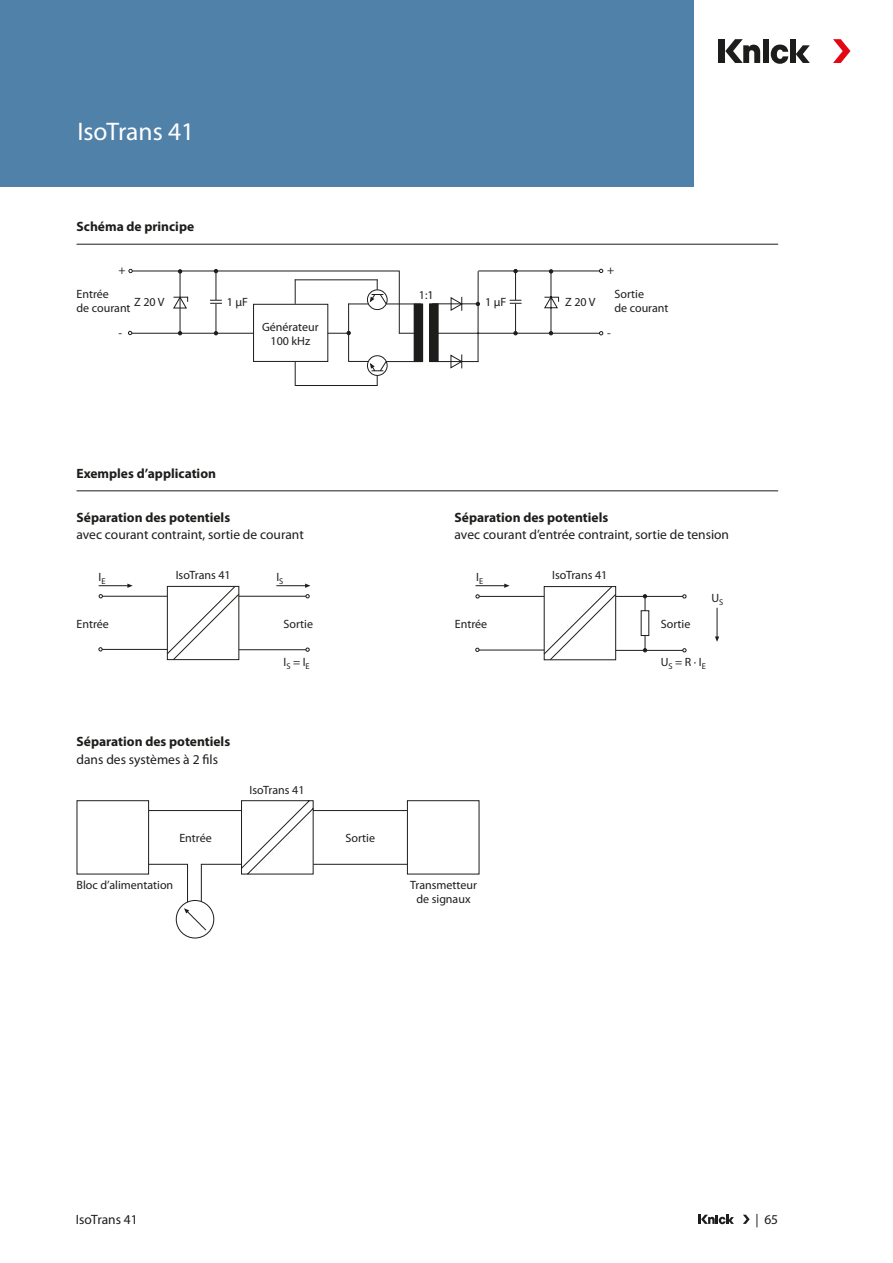
<style>
.page{position:relative;width:893px;height:1263px;background:#fff}
.page>*{position:absolute;margin:0;border:0;box-sizing:border-box;transform-origin:0 0}
.Headline{font:25.5px "Myriad Pro";color:#fff}
.Text{font:13.5px "Myriad Pro";color:#1d1d1b}
.Text-2{font:700 13.5px/17.2px "Myriad Pro";color:#1d1d1b}
.Tabelle_Headline{font:700 13.5px "Myriad Pro";color:#1d1d1b}
.Beschriftungen_MZ{font:12px/14.2px "Myriad Pro";color:#1d1d1b;text-align:center}
.s1{font-weight:400}
</style>
<div class="page">
<hr style="left:102px;top:596px;width:65px;height:1px;background:#1d1d1b">
<hr style="left:239px;top:596px;width:67px;height:1px;background:#1d1d1b">
<hr style="left:102px;top:649px;width:65px;height:1px;background:#1d1d1b">
<hr style="left:239px;top:649px;width:67px;height:1px;background:#1d1d1b">
<svg style="left:99px;top:594px;width:4px;height:4px"></svg>
<svg style="left:98px;top:647px;width:5px;height:4px"></svg>
<svg style="left:305px;top:594px;width:5px;height:4px"></svg>
<svg style="left:305px;top:647px;width:5px;height:5px"></svg>
<svg style="left:166px;top:585px;width:74px;height:76px"></svg>
<hr style="left:479px;top:596px;width:65px;height:1px;background:#1d1d1b">
<hr style="left:616px;top:596px;width:67px;height:1px;background:#1d1d1b">
<hr style="left:479px;top:650px;width:65px;height:1px;background:#1d1d1b">
<hr style="left:616px;top:650px;width:67px;height:1px;background:#1d1d1b">
<svg style="left:475px;top:594px;width:5px;height:4px"></svg>
<svg style="left:475px;top:648px;width:4px;height:4px"></svg>
<svg style="left:682px;top:594px;width:4px;height:4px"></svg>
<svg style="left:682px;top:648px;width:4px;height:4px"></svg>
<svg style="left:543px;top:586px;width:74px;height:75px"></svg>
<hr style="left:645px;top:596px;width:1px;height:54px;background:#1d1d1b">
<div style="left:641px;top:611px;width:8px;height:24px;background:#fff"></div>
<svg style="left:99px;top:584px;width:34px;height:4px"></svg>
<hr style="left:276px;top:585px;width:30px;height:1px;background:#1d1d1b">
<svg style="left:305px;top:584px;width:5px;height:4px"></svg>
<hr style="left:475px;top:585px;width:30px;height:1px;background:#1d1d1b">
<svg style="left:504px;top:584px;width:6px;height:4px"></svg>
<svg style="left:715px;top:608px;width:4px;height:34px"></svg>
<hr style="left:187px;top:864px;width:1px;height:38px;background:#1d1d1b">
<hr style="left:201px;top:864px;width:1px;height:38px;background:#1d1d1b">
<div style="left:176px;top:900px;width:38px;height:38px;border:1px solid #1d1d1b;border-radius:50%"></div>
<svg style="left:148px;top:800px;width:260px;height:75px"></svg>
<svg style="left:184px;top:908px;width:23px;height:23px"></svg>
<hr style="left:132px;top:271px;width:267px;height:1px;background:#1d1d1b">
<hr style="left:132px;top:333px;width:122px;height:1px;background:#1d1d1b">
<hr style="left:216px;top:271px;width:1px;height:62px;background:#1d1d1b">
<hr style="left:180px;top:271px;width:1px;height:62px;background:#1d1d1b">
<svg style="left:210px;top:300px;width:12px;height:4px"></svg>
<svg style="left:128px;top:269px;width:5px;height:4px"></svg>
<svg style="left:128px;top:331px;width:4px;height:4px"></svg>
<svg style="left:173px;top:296px;width:15px;height:13px"></svg>
<div style="left:253px;top:304px;width:75px;height:58px;border:1px solid #1d1d1b"></div>
<svg style="left:295px;top:280px;width:1px;height:24px"></svg>
<svg style="left:295px;top:361px;width:1px;height:24px"></svg>
<hr style="left:295px;top:279px;width:83px;height:1px;background:#1d1d1b">
<hr style="left:295px;top:385px;width:82px;height:1px;background:#1d1d1b">
<hr style="left:348px;top:304px;width:1px;height:58px;background:#1d1d1b">
<div style="left:367px;top:289px;width:21px;height:21px;border:1px solid #1d1d1b;border-radius:50%"></div>
<hr style="left:386px;top:303px;width:35px;height:1px;background:#1d1d1b">
<svg style="left:328px;top:331px;width:23px;height:4px"></svg>
<div style="left:367px;top:355px;width:21px;height:21px;border:1px solid #1d1d1b;border-radius:50%"></div>
<hr style="left:386px;top:361px;width:36px;height:1px;background:#1d1d1b">
<svg style="left:398px;top:269px;width:205px;height:100px"></svg>
<svg style="left:348px;top:361px;width:39px;height:25px"></svg>
<svg style="left:348px;top:279px;width:39px;height:25px"></svg>
<div style="left:0;top:0;width:693px;height:187px;background:#5081a9"></div>
<div style="left:719px;top:39px;width:6px;height:24px;background:#1d1d1b"></div>
<div style="left:790px;top:39px;width:6px;height:24px;background:#1d1d1b"></div>
<svg style="left:796px;top:45px;width:14px;height:18px"></svg>
<svg style="left:833px;top:39px;width:17px;height:24px"></svg>
<svg style="left:725px;top:39px;width:63px;height:25px"></svg>
<svg style="left:743px;top:1215px;width:7px;height:9px"></svg>
<svg style="left:699px;top:1215px;width:35px;height:9px"></svg>
<hr style="left:77px;top:244px;width:701px;height:1px;background:#1d1d1b">
<hr style="left:77px;top:491px;width:701px;height:1px;background:#1d1d1b">
<p class="Headline" style="left:77px;top:116px;width:119px">IsoTrans 41</p>
<p class="Tabelle_Headline" style="left:77px;top:218px;width:119px">Schéma de principe</p>
<p class="Beschriftungen_MZ" style="left:118px;top:262px;width:9px">+</p>
<p class="Beschriftungen_MZ" style="left:77px;top:287px;width:56px;text-align:left">Entrée<br>de courant</p>
<p class="Beschriftungen_MZ" style="left:134px;top:295px;width:32px">Z 20 V</p>
<p class="Beschriftungen_MZ" style="left:227px;top:295px;width:23px">1 µF</p>
<p class="Beschriftungen_MZ" style="left:118px;top:325px;width:5px">-</p>
<p class="Beschriftungen_MZ" style="left:262px;top:319px;width:58px">Générateur<br>100 kHz</p>
<p class="Beschriftungen_MZ" style="left:419px;top:288px;width:16px">1:1</p>
<p class="Beschriftungen_MZ" style="left:607px;top:262px;width:9px">+</p>
<p class="Beschriftungen_MZ" style="left:485px;top:295px;width:23px">1 µF</p>
<p class="Beschriftungen_MZ" style="left:565px;top:295px;width:32px">Z 20 V</p>
<p class="Beschriftungen_MZ" style="left:614px;top:287px;width:56px;text-align:left">Sortie<br>de courant</p>
<p class="Beschriftungen_MZ" style="left:607px;top:325px;width:5px">-</p>
<p class="Tabelle_Headline" style="left:77px;top:464px;width:141px">Exemples d’application</p>
<p class="Text-2" style="left:77px;top:508px;width:155px">Séparation des potentiels</p>
<p class="Text-2" style="left:455px;top:508px;width:155px">Séparation des potentiels</p>
<p class="Text" style="left:77px;top:526px;width:229px">avec courant contraint, sortie de courant</p>
<p class="Text" style="left:455px;top:526px;width:276px">avec courant d’entrée contraint, sortie de tension</p>
<p class="Beschriftungen_MZ" style="left:176px;top:567px;width:57px">IsoTrans 41</p>
<p class="Beschriftungen_MZ" style="left:552px;top:567px;width:57px">IsoTrans 41</p>
<p class="Beschriftungen_MZ" style="left:99px;top:569px;width:9px">I<sub>E</sub></p>
<p class="Beschriftungen_MZ" style="left:276px;top:569px;width:9px">I<sub>S</sub></p>
<p class="Beschriftungen_MZ" style="left:476px;top:569px;width:9px">I<sub>E</sub></p>
<p class="Beschriftungen_MZ" style="left:283px;top:616px;width:31px">Sortie</p>
<p class="Beschriftungen_MZ" style="left:661px;top:616px;width:31px">Sortie</p>
<p class="Beschriftungen_MZ" style="left:77px;top:616px;width:34px">Entrée</p>
<p class="Beschriftungen_MZ" style="left:455px;top:616px;width:34px">Entrée</p>
<p class="Beschriftungen_MZ" style="left:711px;top:591px;width:13px">U<sub>S</sub></p>
<p class="Beschriftungen_MZ" style="left:283px;top:655px;width:28px">I<sub>S</sub> = I<sub>E</sub></p>
<p class="Beschriftungen_MZ" style="left:661px;top:655px;width:47px">U<sub>S</sub> = R · I<sub>E</sub></p>
<p class="Text-2" style="left:77px;top:733px;width:155px">Séparation des potentiels <span class="s1">dans des systèmes à 2 fils</span></p>
<p class="Beschriftungen_MZ" style="left:249px;top:782px;width:57px">IsoTrans 41</p>
<p class="Beschriftungen_MZ" style="left:179px;top:830px;width:34px">Entrée</p>
<p class="Beschriftungen_MZ" style="left:345px;top:830px;width:31px">Sortie</p>
<p class="Beschriftungen_MZ" style="left:77px;top:878px;width:98px">Bloc d’alimentation</p>
<p class="Beschriftungen_MZ" style="left:410px;top:878px;width:68px">Transmetteur de signaux</p>
<p class="Text" style="left:76px;top:1211px;width:63px">IsoTrans 41</p>
<p class="Text" style="left:755px;top:1211px;width:24px">| 65</p>
</div>
